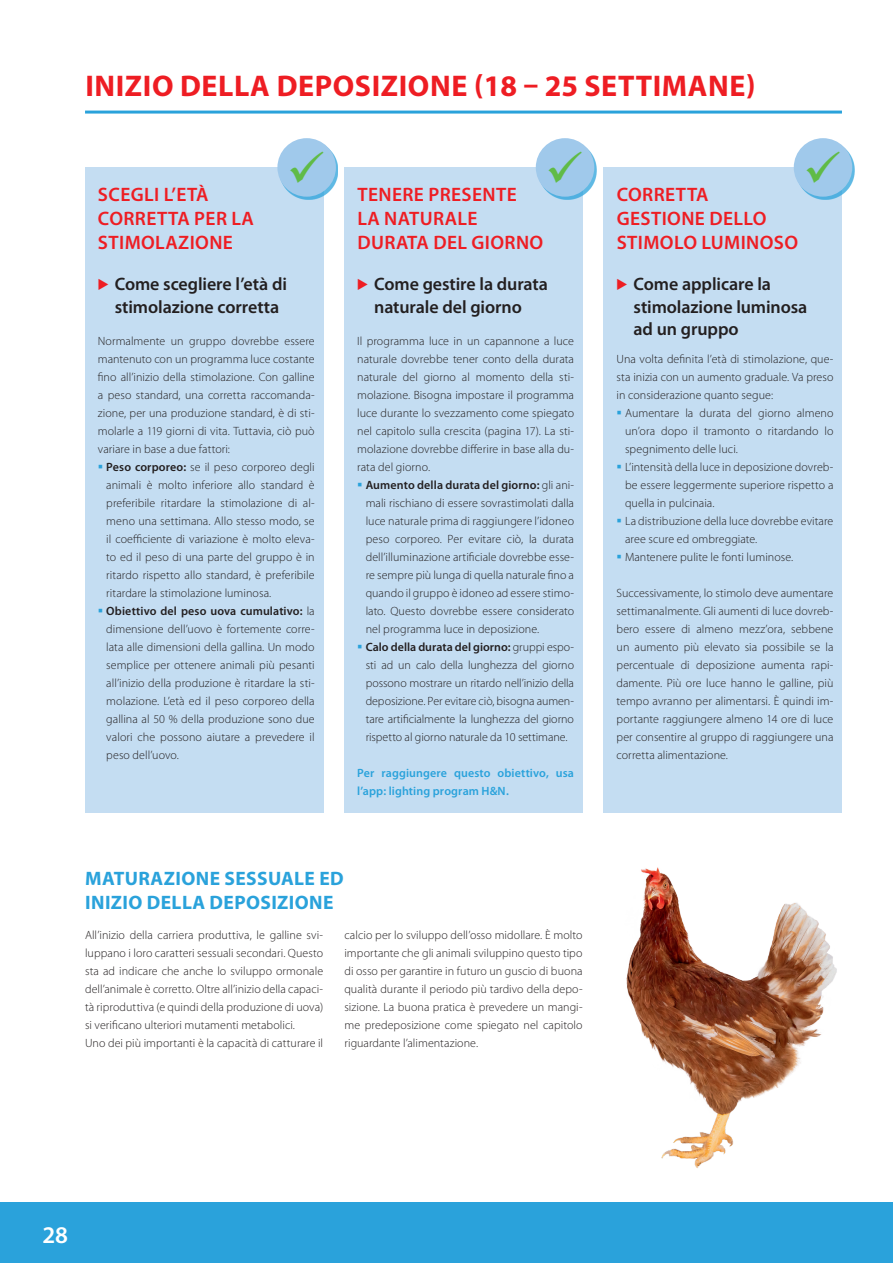
<style>
.page{position:relative;width:893px;height:1263px;background:#fff}
.page>*{position:absolute;margin:0;border:0;box-sizing:border-box;transform-origin:0 0}
.t1{font:700 30px "Myriad Pro";letter-spacing:.02em;color:#ee1d23}
.t2{font:600 24px "Myriad Pro";color:#fff}
.t3{font:600 19.5px/24px "Myriad Pro";letter-spacing:.02em;color:#ee1d23}
.t4{font:700 19.5px/24px "Myriad Pro";letter-spacing:.02em;color:#2aa2db}
.t5{font:600 18px/22.5px "Myriad Pro";letter-spacing:-.005em;color:#231f20;text-align:center}
.t6{font:300 12px/18px "Myriad Pro";letter-spacing:.005em;color:#231f20;text-align:justify}
.t7{font:600 12px/18px "Myriad Pro";letter-spacing:.01em;color:#2aa2db}
.s1{color:#ee1d23}
.s2{font-weight:600}
</style>
<div class="page">
<div style="left:0;top:1203px;width:893px;height:60px;background:#2aa2db"></div>
<hr style="left:85px;top:111px;width:757px;height:3px;background:#2aa2db">
<div style="left:85px;top:167px;width:238px;height:646px;background:#c4ddf2"></div>
<div style="left:344px;top:167px;width:239px;height:646px;background:#c4ddf2"></div>
<div style="left:604px;top:167px;width:238px;height:646px;background:#c4ddf2"></div>
<div style="left:280px;top:141px;width:58px;height:59px;background:#2aa2db;opacity:.75"></div>
<div style="left:277px;top:138px;width:59px;height:59px;background:#a0c9eb;border-radius:50%"></div>
<div style="left:538px;top:141px;width:59px;height:59px;background:#2aa2db;opacity:.75"></div>
<div style="left:536px;top:138px;width:58px;height:59px;background:#a0c9eb;border-radius:50%"></div>
<div style="left:796px;top:141px;width:59px;height:59px;background:#2aa2db;opacity:.75"></div>
<div style="left:794px;top:138px;width:58px;height:59px;background:#a0c9eb;border-radius:50%"></div>
<img style="left:626px;top:867px;width:211px;height:301px">
<h1 class="t1" style="left:85px;top:69px;width:672px">INIZIO DELLA DEPOSIZIONE (18 – 25 SETTIMANE)</h1>
<h3 class="t3" style="left:98px;top:182px;width:112px">SCEGLI L’ETÀ</h3>
<h3 class="t3" style="left:98px;top:206px;width:158px">CORRETTA PER LA<br>STIMOLAZIONE</h3>
<h3 class="t5" style="left:98px;top:273px;width:191px"><span class="s1">•</span> Come scegliere l’età di stimolazione corretta</h3>
<p class="t6" style="left:98px;top:331px;width:218px">Normalmente un gruppo dovrebbe essere mantenuto con un programma luce costante fino all’inizio della stimolazione. Con galline a peso standard, una corretta raccomanda&shy;zione, per una produzione standard, è di sti&shy;molarle a 119 giorni di vita. Tuttavia, ciò può variare in base a due fattori:</p>
<p class="t6" style="left:106px;top:457px;width:210px;text-align:left"><span class="s2">Peso corporeo:</span> se il peso corporeo degli animali è molto inferiore allo standard è preferibile ritardare la stimolazione di al&shy;meno una settimana. Allo stesso modo, se il coefficiente di variazione è molto eleva&shy;to ed il peso di una parte del gruppo è in ritardo rispetto allo standard, è preferibile ritardare la stimolazione luminosa.<br><span class="s2">Obiettivo del peso uova cumulativo:</span> la dimensione dell’uovo è fortemente corre&shy;lata alle dimensioni della gallina. Un modo semplice per ottenere animali più pesanti all’inizio della produzione è ritardare la sti&shy;molazione. L’età ed il peso corporeo della gallina al 50 % della produzione sono due valori che possono aiutare a prevedere il peso dell’uovo.</p>
<h3 class="t3" style="left:357px;top:182px;width:187px">TENERE PRESENTE<br>LA NATURALE<br>DURATA DEL GIORNO</h3>
<h3 class="t3" style="left:617px;top:182px;width:183px">CORRETTA<br>GESTIONE DELLO<br>STIMOLO LUMINOSO</h3>
<h3 class="t5" style="left:357px;top:273px;width:192px"><span class="s1">•</span> Come gestire la durata naturale del giorno</h3>
<p class="t6" style="left:357px;top:331px;width:218px">Il programma luce in un capannone a luce naturale dovrebbe tener conto della durata naturale del giorno al momento della sti&shy;molazione. Bisogna impostare il programma luce durante lo svezzamento come spiegato nel capitolo sulla crescita (pagina 17). La sti&shy;molazione dovrebbe differire in base alla du&shy;rata del giorno.</p>
<p class="t6" style="left:366px;top:475px;width:210px;text-align:left"><span class="s2">Aumento della durata del giorno:</span> gli ani&shy;mali rischiano di essere sovrastimolati dalla luce naturale prima di raggiungere l’idoneo peso corporeo. Per evitare ciò, la durata dell’illuminazione artificiale dovrebbe esse&shy;re sempre più lunga di quella naturale fino a quando il gruppo è idoneo ad essere stimo&shy;lato. Questo dovrebbe essere considerato nel programma luce in deposizione.<br><span class="s2">Calo della durata del giorno:</span> gruppi espo&shy;sti ad un calo della lunghezza del giorno possono mostrare un ritardo nell’inizio della deposizione. Per evitare ciò, bisogna aumen&shy;tare artificialmente la lunghezza del giorno rispetto al giorno naturale da 10 settimane.</p>
<p class="t7" style="left:357px;top:763px;width:218px">Per raggiungere questo obiettivo, usa l’app: lighting program H&amp;N.</p>
<h3 class="t5" style="left:634px;top:273px;width:175px;text-align:left;text-indent:-17px"><span class="s1">•</span> Come applicare la stimolazione luminosa ad un gruppo</h3>
<p class="t6" style="left:617px;top:349px;width:218px">Una volta definita l’età di stimolazione, que&shy;sta inizia con un aumento graduale. Va preso in considerazione quanto segue:</p>
<p class="t6" style="left:625px;top:403px;width:210px;text-align:left">Aumentare la durata del giorno almeno un’ora dopo il tramonto o ritardando lo spegnimento delle luci.<br>L’intensità della luce in deposizione dovreb&shy;be essere leggermente superiore rispetto a quella in pulcinaia.<br>La distribuzione della luce dovrebbe evitare aree scure ed ombreggiate.<br>Mantenere pulite le fonti luminose.</p>
<p class="t6" style="left:617px;top:583px;width:218px">Successivamente, lo stimolo deve aumentare settimanalmente. Gli aumenti di luce dovreb&shy;bero essere di almeno mezz’ora, sebbene un aumento più elevato sia possibile se la percentuale di deposizione aumenta rapi&shy;damente. Più ore luce hanno le galline, più tempo avranno per alimentarsi. È quindi im&shy;portante raggiungere almeno 14 ore di luce per consentire al gruppo di raggiungere una corretta alimentazione.</p>
<h3 class="t4" style="left:85px;top:866px;width:260px">MATURAZIONE SESSUALE ED<br>INIZIO DELLA DEPOSIZIONE</h3>
<p class="t6" style="left:85px;top:925px;width:240px;text-align:left">All’inizio della carriera produttiva, le galline svi&shy;luppano i loro caratteri sessuali secondari. Questo sta ad indicare che anche lo sviluppo ormonale dell’animale è corretto. Oltre all’inizio della capaci&shy;tà riproduttiva (e quindi della produzione di uova) si verificano ulteriori mutamenti metabolici.<br>Uno dei più importanti è la capacità di catturare il</p>
<p class="t6" style="left:344px;top:925px;width:240px">calcio per lo sviluppo dell’osso midollare. È molto importante che gli animali sviluppino questo tipo di osso per garantire in futuro un guscio di buona qualità durante il periodo più tardivo della depo&shy;sizione. La buona pratica è prevedere un mangi&shy;me predeposizione come spiegato nel capitolo riguardante l’alimentazione.</p>
<h2 class="t2" style="left:43px;top:1220px;width:27px">28</h2>
</div>
